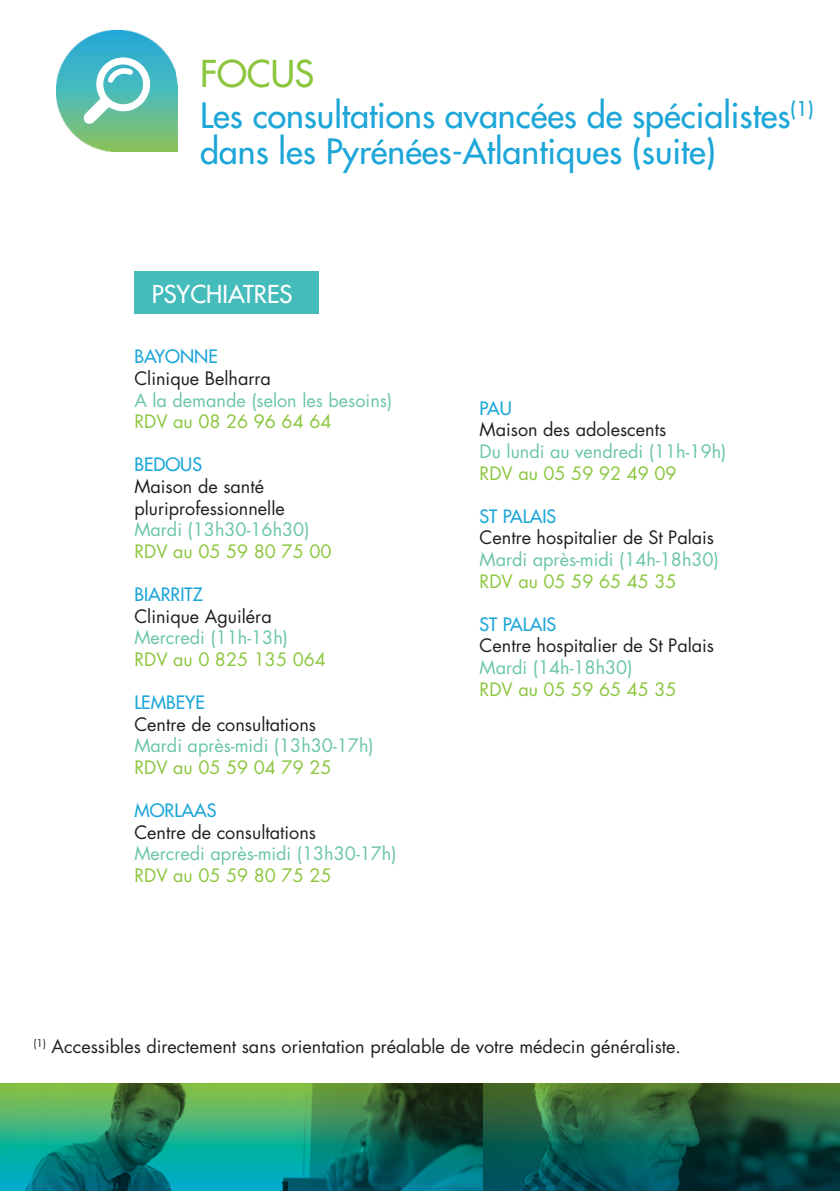
<style>
.page{position:relative;width:840px;height:1191px;background:#fff}
.page>*{position:absolute;margin:0;border:0;box-sizing:border-box;transform-origin:0 0}
.t1{font:500 36px "Futura Std";color:#8bc63e}
.t2{font:500 34px/36px "Futura Std";color:#1da6d8}
.t3{font:500 24px "Futura Std";color:#fff}
.t4{font:18px/21.6px "Futura Std";color:#231f20}
.t5{font:18px "Futura Std";color:#6ac5aa}
.t6{font:18px "Futura Std";color:#8bc63e}
.t7{font:500 18px "Futura Std";color:#1da6d8}
</style>
<div class="page">
<svg style="left:0;top:1083px;width:839px;height:108px;background:#207257"></svg>
<img style="left:57px;top:31px;width:120px;height:120px">
<svg style="left:83px;top:55px;width:70px;height:70px"></svg>
<div style="left:134px;top:272px;width:184px;height:42px;background:#45bcbc"></div>
<p class="t1" style="left:200px;top:51px;width:116px">FOCUS</p>
<p class="t2" style="left:200px;top:97px;width:614px">Les consultations avancées de spécialistes<sup>(1) </sup>dans les Pyrénées-Atlantiques (suite)</p>
<p class="t3" style="left:152px;top:279px;width:142px">PSYCHIATRES</p>
<p class="t7" style="left:134px;top:345px;width:85px">BAYONNE</p>
<p class="t4" style="left:134px;top:368px;width:138px">Clinique Belharra</p>
<p class="t5" style="left:134px;top:388px;width:259px">A la demande (selon les besoins)</p>
<p class="t6" style="left:134px;top:410px;width:198px">RDV au 08 26 96 64 64</p>
<p class="t7" style="left:134px;top:453px;width:69px">BEDOUS</p>
<p class="t4" style="left:134px;top:476px;width:152px">Maison de santé pluriprofessionnelle</p>
<p class="t5" style="left:134px;top:518px;width:176px">Mardi (13h30-16h30)</p>
<p class="t6" style="left:134px;top:539px;width:198px">RDV au 05 59 80 75 00</p>
<p class="t7" style="left:134px;top:583px;width:70px">BIARRITZ</p>
<p class="t4" style="left:134px;top:605px;width:139px">Clinique Aguiléra</p>
<p class="t5" style="left:134px;top:626px;width:155px">Mercredi (11h-13h)</p>
<p class="t6" style="left:134px;top:647px;width:193px">RDV au 0 825 135 064</p>
<p class="t7" style="left:134px;top:691px;width:72px">LEMBEYE</p>
<p class="t4" style="left:134px;top:713px;width:183px">Centre de consultations</p>
<p class="t5" style="left:134px;top:734px;width:241px">Mardi après-midi (13h30-17h)</p>
<p class="t6" style="left:134px;top:755px;width:198px">RDV au 05 59 04 79 25</p>
<p class="t7" style="left:134px;top:799px;width:83px">MORLAAS</p>
<p class="t4" style="left:134px;top:821px;width:183px">Centre de consultations</p>
<p class="t5" style="left:134px;top:842px;width:263px">Mercredi après-midi (13h30-17h)</p>
<p class="t6" style="left:134px;top:863px;width:198px">RDV au 05 59 80 75 25</p>
<p class="t7" style="left:479px;top:397px;width:34px">PAU</p>
<p class="t4" style="left:479px;top:419px;width:188px">Maison des adolescents</p>
<p class="t5" style="left:479px;top:440px;width:248px">Du lundi au vendredi (11h-19h)</p>
<p class="t6" style="left:479px;top:461px;width:198px">RDV au 05 59 92 49 09</p>
<p class="t7" style="left:479px;top:505px;width:78px">ST PALAIS</p>
<p class="t4" style="left:479px;top:527px;width:236px">Centre hospitalier de St Palais</p>
<p class="t5" style="left:479px;top:548px;width:241px">Mardi après-midi (14h-18h30)</p>
<p class="t6" style="left:479px;top:569px;width:198px">RDV au 05 59 65 45 35</p>
<p class="t7" style="left:479px;top:613px;width:78px">ST PALAIS</p>
<p class="t4" style="left:479px;top:635px;width:236px">Centre hospitalier de St Palais</p>
<p class="t5" style="left:479px;top:656px;width:154px">Mardi (14h-18h30)</p>
<p class="t6" style="left:479px;top:677px;width:198px">RDV au 05 59 65 45 35</p>
<p class="t4" style="left:34px;top:1035px;width:648px"><sup>(1)</sup> Accessibles directement sans orientation préalable de votre médecin généraliste.</p>
</div>
